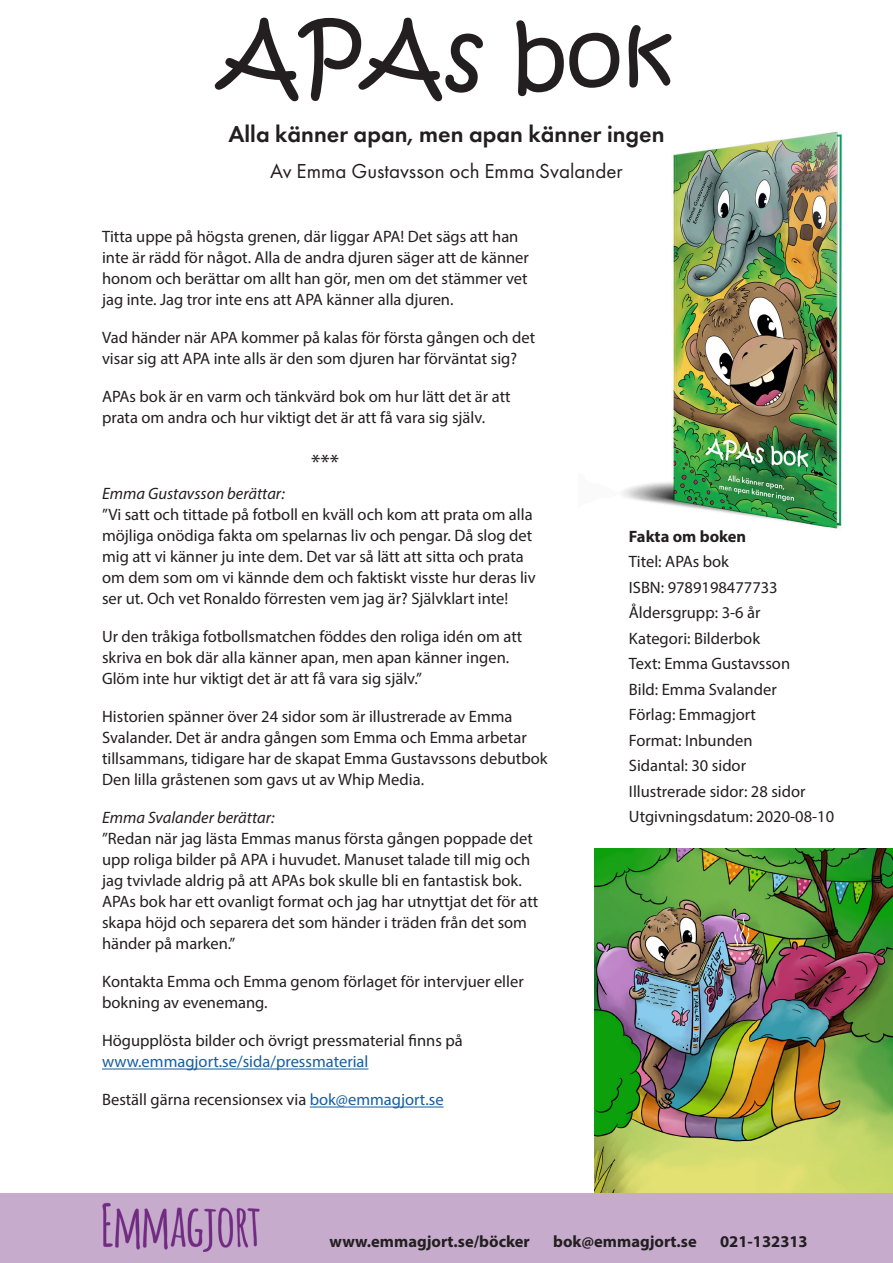
<style>
.page{position:relative;width:893px;height:1263px;background:#fff}
.page>*{position:absolute;margin:0;border:0;box-sizing:border-box;transform-origin:0 0}
.t1{font:90px "Kristen ITC";color:#231f20}
.t2{font:600 24px "Futura PT";color:#231f20}
.Stars{font:22.5px "Myriad Pro";color:#231f20}
.t3{font:21px "Futura PT";color:#231f20}
.Styckeformat_1{font:16.5px/21px "Myriad Pro";color:#231f20}
.Styckeformat_1-2{font:700 16.5px "Myriad Pro";color:#231f20}
.s1{font-style:italic}
.s2{color:#175d9e}
</style>
<div class="page">
<img style="left:622px;top:131px;width:220px;height:398px">
<hr style="left:102px;top:1068px;width:266px;height:1px;background:#175d9e">
<hr style="left:310px;top:1106px;width:134px;height:1px;background:#175d9e">
<img style="left:595px;top:848px;width:298px;height:345px">
<div style="left:0;top:1193px;width:893px;height:70px;background:#c6abcd"></div>
<img style="left:102px;top:1202px;width:158px;height:50px">
<p class="t1" style="left:220px;top:-1px;width:455px">APAs bok</p>
<p class="t2" style="left:228px;top:119px;width:438px">Alla känner apan, men apan känner ingen</p>
<p class="t3" style="left:270px;top:158px;width:354px">Av Emma Gustavsson och Emma Svalander</p>
<p class="Styckeformat_1" style="left:102px;top:226px;width:428px">Titta uppe på högsta grenen, där liggar APA! Det sägs att han inte är rädd för något. Alla de andra djuren säger att de känner honom och berättar om allt han gör, men om det stämmer vet jag inte. Jag tror inte ens att APA känner alla djuren.</p>
<p class="Styckeformat_1" style="left:102px;top:327px;width:435px">Vad händer när APA kommer på kalas för första gången och det visar sig att APA inte alls är den som djuren har förväntat sig?</p>
<p class="Styckeformat_1" style="left:102px;top:386px;width:410px">APAs bok är en varm och tänkvärd bok om hur lätt det är att prata om andra och hur viktigt det är att få vara sig själv.</p>
<p class="Stars" style="left:311px;top:448px;width:30px">***</p>
<p class="Styckeformat_1" style="left:102px;top:483px;width:435px"><span class="s1">Emma Gustavsson berättar:<br></span>”Vi satt och tittade på fotboll en kväll och kom att prata om alla möjliga onödiga fakta om spelarnas liv och pengar. Då slog det mig att vi känner ju inte dem. Det var så lätt att sitta och prata om dem som om vi kännde dem och faktiskt visste hur deras liv ser ut. Och vet Ronaldo förresten vem jag är? Självklart inte!</p>
<p class="Styckeformat_1" style="left:102px;top:626px;width:422px">Ur den tråkiga fotbollsmatchen föddes den roliga idén om att skriva en bok där alla känner apan, men apan känner ingen.<br>Glöm inte hur viktigt det är att få vara sig själv.”</p>
<p class="Styckeformat_1" style="left:102px;top:706px;width:447px">Historien spänner över 24 sidor som är illustrerade av Emma Svalander. Det är andra gången som Emma och Emma arbetar tillsammans, tidigare har de skapat Emma Gustavssons debutbok Den lilla gråstenen som gavs ut av Whip Media.</p>
<p class="Styckeformat_1" style="left:102px;top:807px;width:438px"><span class="s1">Emma Svalander berättar:<br></span>”Redan när jag lästa Emmas manus första gången poppade det upp roliga bilder på APA i huvudet. Manuset talade till mig och jag tvivlade aldrig på att APAs bok skulle bli en fantastisk bok.<br>APAs bok har ett ovanligt format och jag har utnyttjat det för att skapa höjd och separera det som händer i träden från det som händer på marken.”</p>
<p class="Styckeformat_1" style="left:102px;top:971px;width:423px">Kontakta Emma och Emma genom förlaget för intervjuer eller bokning av evenemang.</p>
<p class="Styckeformat_1" style="left:102px;top:1030px;width:362px">Högupplösta bilder och övrigt pressmaterial finns på <span class="s2">www.emmagjort.se/sida/pressmaterial</span></p>
<p class="Styckeformat_1" style="left:102px;top:1089px;width:343px">Beställ gärna recensionsex via <span class="s2">bok@emmagjort.se</span></p>
<p class="Styckeformat_1-2" style="left:629px;top:525px;width:119px">Fakta om boken</p>
<p class="Styckeformat_1" style="left:629px;top:551px;width:102px">Titel: APAs bok</p>
<p class="Styckeformat_1" style="left:629px;top:576px;width:150px">ISBN: 9789198477733</p>
<p class="Styckeformat_1" style="left:629px;top:602px;width:133px">Åldersgrupp: 3-6 år</p>
<p class="Styckeformat_1" style="left:629px;top:627px;width:133px">Kategori: Bilderbok</p>
<p class="Styckeformat_1" style="left:629px;top:653px;width:163px">Text: Emma Gustavsson</p>
<p class="Styckeformat_1" style="left:629px;top:678px;width:149px">Bild: Emma Svalander</p>
<p class="Styckeformat_1" style="left:629px;top:704px;width:129px">Förlag: Emmagjort</p>
<p class="Styckeformat_1" style="left:629px;top:729px;width:125px">Format: Inbunden</p>
<p class="Styckeformat_1" style="left:629px;top:755px;width:119px">Sidantal: 30 sidor</p>
<p class="Styckeformat_1" style="left:629px;top:780px;width:178px">Illustrerade sidor: 28 sidor</p>
<p class="Styckeformat_1" style="left:629px;top:806px;width:207px">Utgivningsdatum: 2020-08-10</p>
<p class="Styckeformat_1-2" style="left:330px;top:1230px;width:202px">www.emmagjort.se/böcker</p>
<p class="Styckeformat_1-2" style="left:553px;top:1230px;width:145px">bok@emmagjort.se</p>
<p class="Styckeformat_1-2" style="left:720px;top:1230px;width:89px">021-132313</p>
</div>
